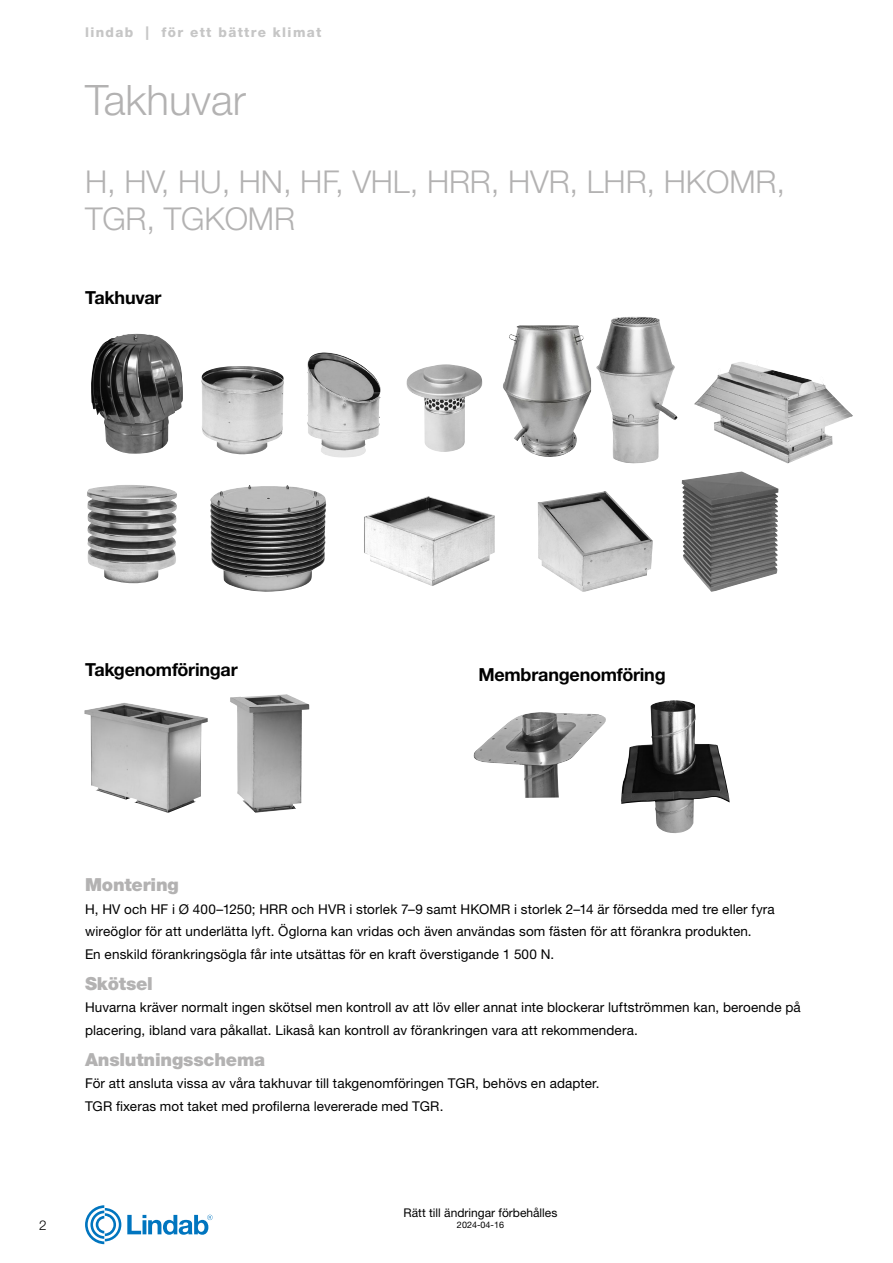
<style>
.page{position:relative;width:893px;height:1263px;background:#fff}
.page>*{position:absolute;margin:0;border:0;box-sizing:border-box;transform-origin:0 0}
.t1{font:300 42px "Helvetica Neue LT Pro";color:#b3b2b2}
.t2{font:300 31.5px/37.8px "Helvetica Neue LT Pro";letter-spacing:-.005em;color:#b3b2b2}
.t3{font:700 18px "Helvetica Neue LT Pro";letter-spacing:-.015em;color:#000}
.t4{font:900 18px "Helvetica Neue LT Pro";letter-spacing:-.01em;color:#b3b2b2}
.t5{font:13.5px/22.5px "Helvetica Neue LT Pro";letter-spacing:.01em;color:#000}
.t6{font:800 13.5px "Helvetica Neue LT Pro";letter-spacing:.1em;color:#c6c6c6}
.t7{font:300 13.5px "Helvetica Neue LT Pro";color:#000}
.t8{font:12px "Helvetica Neue LT Pro";color:#000}
.t9{font:9px "Helvetica Neue LT Pro";color:#000}
</style>
<div class="page">
<svg style="left:127px;top:1215px;width:86px;height:20px"></svg>
<svg style="left:85px;top:1205px;width:36px;height:39px"></svg>
<img style="left:406px;top:364px;width:77px;height:88px">
<img style="left:503px;top:325px;width:88px;height:132px">
<img style="left:596px;top:317px;width:82px;height:147px">
<img style="left:201px;top:366px;width:83px;height:88px">
<img style="left:307px;top:352px;width:74px;height:106px">
<img style="left:87px;top:485px;width:90px;height:99px">
<img style="left:210px;top:485px;width:116px;height:107px">
<img style="left:538px;top:491px;width:115px;height:101px">
<img style="left:230px;top:694px;width:79px;height:119px">
<img style="left:84px;top:703px;width:124px;height:110px">
<img style="left:473px;top:712px;width:133px;height:86px">
<img style="left:621px;top:700px;width:109px;height:133px">
<img style="left:694px;top:362px;width:159px;height:101px">
<img style="left:681px;top:471px;width:97px;height:121px">
<img style="left:364px;top:496px;width:131px;height:90px">
<img style="left:91px;top:334px;width:92px;height:120px">
<p class="t6" style="left:85px;top:25px;width:238px">lindab | för ett bättre klimat</p>
<h1 class="t1" style="left:85px;top:74px;width:163px">Takhuvar</h1>
<h2 class="t2" style="left:85px;top:162px;width:702px">H, HV, HU, HN, HF, VHL, HRR, HVR, LHR, HKOMR,<br>TGR, TGKOMR</h2>
<h3 class="t3" style="left:85px;top:286px;width:78px">Takhuvar</h3>
<h3 class="t3" style="left:85px;top:658px;width:154px">Takgenomföringar</h3>
<h3 class="t3" style="left:478px;top:663px;width:189px">Membrangenomföring</h3>
<p class="t7" style="left:39px;top:1217px;width:9px">2</p>
<h3 class="t4" style="left:85px;top:874px;width:95px">Montering</h3>
<p class="t5" style="left:85px;top:897px;width:691px">H, HV och HF i Ø 400–1250; HRR och HVR i storlek 7–9 samt HKOMR i storlek 2–14 är försedda med tre eller fyra wireöglor för att underlätta lyft. Öglorna kan vridas och även användas som fästen för att förankra produkten.<br>En enskild förankringsögla får inte utsättas för en kraft överstigande 1 500 N.</p>
<h3 class="t4" style="left:85px;top:972px;width:69px">Skötsel</h3>
<p class="t5" style="left:85px;top:996px;width:717px">Huvarna kräver normalt ingen skötsel men kontroll av att löv eller annat inte blockerar luftströmmen kan, beroende på placering, ibland vara påkallat. Likaså kan kontroll av förankringen vara att rekommendera.</p>
<h3 class="t4" style="left:85px;top:1048px;width:182px">Anslutningsschema</h3>
<p class="t5" style="left:85px;top:1072px;width:516px">För att ansluta vissa av våra takhuvar till takgenomföringen TGR, behövs en adapter.<br>TGR fixeras mot taket med profilerna levererade med TGR.</p>
<p class="t8" style="left:404px;top:1205px;width:155px">Rätt till ändringar förbehålles</p>
<p class="t9" style="left:457px;top:1219px;width:49px">2024-04-16</p>
</div>
